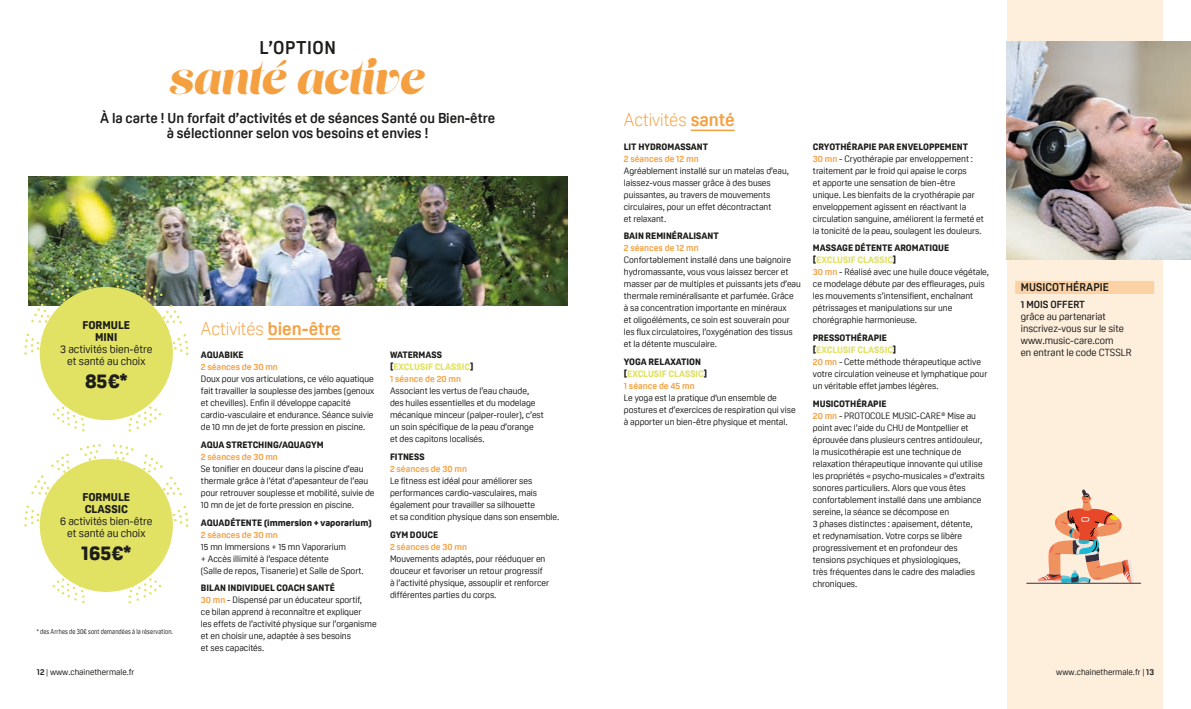
<style>
.page{position:relative;width:1191px;height:709px;background:#fff}
.page>*{position:absolute;margin:0;border:0;box-sizing:border-box;transform-origin:0 0}
.t1{font:45.7px "Lust Script";color:#f5a040}
.t2{font:800 20px "Oscine";color:#1d1d1b}
.Sous-titre_noir{font:300 18px "Oscine";color:#f5a040}
.t3{font:700 18px "Oscine";letter-spacing:.03em;color:#1d1d1b}
.t4{font:700 14px/15px "Oscine";color:#1d1d1b;text-align:center}
.t5{font:11px/12px "Oscine";color:#1d1d1b;text-align:center}
.t6{font:800 11px/12px "Oscine";color:#1d1d1b;text-align:center}
.t7{font:700 11px "Oscine";letter-spacing:.01em;color:#1d1d1b}
.t8{font:10px/12px "Oscine";color:#1d1d1b}
.t9{font:700 10px "Oscine";color:#1d1d1b}
.Texte{font:9px/12px "Oscine";color:#1d1d1b}
.Sous-titre_noir-2{font:800 9px "Oscine";color:#1d1d1b}
.Texte-2{font:700 9px "Oscine";color:#f5a040}
.Sous-titre_noir-3{font:800 9px "Oscine";color:#e1e264}
.Texte-3{font:800 9px "Oscine";color:#1d1d1b}
.t10{font:8.5px "Oscine";color:#1d1d1b}
.Note{font:7px "Oscine";letter-spacing:.02em;color:#1d1d1b;scale:.84 1}
.s1{font-weight:700}
.s2{font-weight:700;color:#f5a040}
.s3{color:#1d1d1b}
</style>
<div class="page">
<div style="left:1006px;top:0;width:156px;height:709px;background:#feeedc"></div>
<div style="left:1015px;top:281px;width:139px;height:13px;background:#fcd1a3"></div>
<img style="left:28px;top:176px;width:539px;height:129px">
<hr style="left:268px;top:338px;width:73px;height:2px;background:#f5a040">
<hr style="left:690px;top:130px;width:44px;height:1px;background:#f5a040">
<div style="left:40px;top:287px;width:133px;height:133px;background:#e1e264;border-radius:50%"></div>
<div style="left:40px;top:459px;width:133px;height:133px;background:#e1e264;border-radius:50%"></div>
<svg style="left:170px;top:334px;width:18px;height:21px"></svg>
<svg style="left:142px;top:282px;width:40px;height:42px"></svg>
<svg style="left:113px;top:272px;width:21px;height:21px"></svg>
<svg style="left:80px;top:272px;width:21px;height:21px"></svg>
<svg style="left:31px;top:282px;width:40px;height:41px"></svg>
<svg style="left:24px;top:333px;width:19px;height:22px"></svg>
<svg style="left:128px;top:405px;width:33px;height:26px"></svg>
<svg style="left:53px;top:406px;width:32px;height:25px"></svg>
<svg style="left:170px;top:506px;width:18px;height:21px"></svg>
<svg style="left:142px;top:454px;width:40px;height:42px"></svg>
<svg style="left:113px;top:444px;width:21px;height:21px"></svg>
<svg style="left:80px;top:444px;width:21px;height:21px"></svg>
<svg style="left:31px;top:453px;width:40px;height:42px"></svg>
<svg style="left:24px;top:505px;width:19px;height:21px"></svg>
<svg style="left:128px;top:577px;width:33px;height:26px"></svg>
<svg style="left:53px;top:577px;width:32px;height:26px"></svg>
<img style="left:1006px;top:41px;width:185px;height:219px">
<svg style="left:1037px;top:489px;width:97px;height:94px"></svg>
<hr style="left:1026px;top:583px;width:114px;height:1px;background:#382f3f">
<p class="t3" style="left:260px;top:37px;width:78px">L’OPTION</p>
<p class="t1" style="left:170px;top:49px;width:257px">santé active</p>
<p class="t4" style="left:100px;top:111px;width:396px">À la carte ! Un forfait d’activités et de séances Santé ou Bien-être à sélectionner selon vos besoins et envies !</p>
<p class="Sous-titre_noir" style="left:624px;top:110px;width:112px">Activités <span class="s1">santé</span></p>
<p class="Sous-titre_noir-2" style="left:624px;top:141px;width:86px">LIT HYDROMASSANT</p>
<p class="Texte" style="left:624px;top:152px;width:167px"><span class="s2">2 séances de 12 mn<br></span>Agréablement installé sur un matelas d’eau, laissez-vous masser grâce à des buses puissantes, au travers de mouvements circulaires, pour un effet décontractant<br>et relaxant.</p>
<p class="Sous-titre_noir-2" style="left:624px;top:231px;width:96px">BAIN REMINÉRALISANT</p>
<p class="Texte" style="left:624px;top:242px;width:178px"><span class="s2">2 séances de 12 mn<br></span>Confortablement installé dans une baignoire hydromassante, vous vous laissez bercer et masser par de multiples et puissants jets d’eau thermale reminéralisante et parfumée. Grâce<br>à sa concentration importante en minéraux<br>et oligoéléments, ce soin est souverain pour les flux circulatoires, l’oxygénation des tissus et la détente musculaire.</p>
<p class="Sous-titre_noir-2" style="left:624px;top:357px;width:79px">YOGA RELAXATION</p>
<p class="Sous-titre_noir-3" style="left:624px;top:369px;width:85px"><span class="s3">[</span>EXCLUSIF CLASSIC<span class="s3">]</span></p>
<p class="Texte-2" style="left:624px;top:381px;width:72px">1 séance de 45 mn</p>
<p class="Texte" style="left:624px;top:392px;width:173px">Le yoga est la pratique d'un ensemble de postures et d’exercices de respiration qui vise à apporter un bien-être physique et mental.</p>
<p class="Texte-3" style="left:813px;top:141px;width:157px">CRYOTHÉRAPIE PAR ENVELOPPEMENT</p>
<p class="Texte" style="left:813px;top:152px;width:172px"><span class="s2">30 mn</span> - Cryothérapie par enveloppement : traitement par le froid qui apaise le corps<br>et apporte une sensation de bien-être unique. Les bienfaits de la cryothérapie par enveloppement agissent en réactivant la circulation sanguine, améliorent la fermeté et la tonicité de la peau, soulagent les douleurs.</p>
<p class="Sous-titre_noir-2" style="left:813px;top:243px;width:138px">MASSAGE DÉTENTE AROMATIQUE</p>
<p class="Sous-titre_noir-3" style="left:813px;top:255px;width:85px"><span class="s3">[</span>EXCLUSIF CLASSIC<span class="s3">]</span></p>
<p class="Texte" style="left:813px;top:266px;width:178px"><span class="s2">30 mn</span> - Réalisé avec une huile douce végétale, ce modelage débute par des effleurages, puis les mouvements s’intensifient, enchaînant pétrissages et manipulations sur une chorégraphie harmonieuse.</p>
<p class="Sous-titre_noir-2" style="left:813px;top:333px;width:75px">PRESSOTHÉRAPIE</p>
<p class="Sous-titre_noir-3" style="left:813px;top:345px;width:85px"><span class="s3">[</span>EXCLUSIF CLASSIC<span class="s3">]</span></p>
<p class="Texte" style="left:813px;top:356px;width:176px"><span class="s2">20 mn</span> - Cette méthode thérapeutique active votre circulation veineuse et lymphatique pour un véritable effet jambes légères.</p>
<p class="Sous-titre_noir-2" style="left:813px;top:398px;width:75px">MUSICOTHÉRAPIE</p>
<p class="Texte" style="left:813px;top:409px;width:173px"><span class="s2">20 mn</span> - PROTOCOLE MUSIC-CARE® Mise au point avec l’aide du CHU de Montpellier et éprouvée dans plusieurs centres antidouleur, la musicothérapie est une technique de relaxation thérapeutique innovante qui utilise les propriétés « psycho-musicales » d’extraits sonores particuliers. Alors que vous êtes confortablement installé dans une ambiance sereine, la séance se décompose en<br>3 phases distinctes : apaisement, détente,<br>et redynamisation. Votre corps se libère progressivement et en profondeur des tensions psychiques et physiologiques,<br>très fréquentes dans le cadre des maladies chroniques.</p>
<p class="t7" style="left:1020px;top:281px;width:90px">MUSICOTHÉRAPIE</p>
<p class="t9" style="left:1020px;top:298px;width:66px">1 MOIS OFFERT</p>
<p class="t8" style="left:1020px;top:310px;width:87px">grâce au partenariat</p>
<p class="t8" style="left:1020px;top:322px;width:112px">inscrivez-vous sur le site www.music-care.com<br>en entrant le code CTSSLR</p>
<p class="t6" style="left:82px;top:319px;width:49px">FORMULE<br>MINI</p>
<p class="t5" style="left:60px;top:343px;width:94px">3 activités bien-être et santé au choix</p>
<p class="t2" style="left:85px;top:369px;width:44px">85€*</p>
<p class="Sous-titre_noir" style="left:201px;top:318px;width:141px">Activités <span class="s1">bien-être</span></p>
<p class="Sous-titre_noir-2" style="left:201px;top:350px;width:44px">AQUABIKE</p>
<p class="Texte-2" style="left:201px;top:362px;width:78px">2 séances de 30 mn</p>
<p class="Texte" style="left:201px;top:373px;width:175px">Doux pour vos articulations, ce vélo aquatique fait travailler la souplesse des jambes (genoux et chevilles). Enfin il développe capacité cardio-vasculaire et endurance. Séance suivie de 10 mn de jet de forte pression en piscine.</p>
<p class="Sous-titre_noir-2" style="left:201px;top:439px;width:124px">AQUA STRETCHING/AQUAGYM</p>
<p class="Texte-2" style="left:201px;top:452px;width:78px">2 séances de 30 mn</p>
<p class="Texte" style="left:201px;top:463px;width:175px">Se tonifier en douceur dans la piscine d’eau thermale grâce à l’état d’apesanteur de l’eau pour retrouver souplesse et mobilité, suivie de 10 mn de jet de forte pression en piscine.</p>
<p class="Sous-titre_noir-2" style="left:201px;top:517px;width:172px">AQUADÉTENTE (immersion + vaporarium)</p>
<p class="Texte-2" style="left:201px;top:529px;width:78px">2 séances de 30 mn</p>
<p class="Texte" style="left:201px;top:540px;width:164px">15 mn Immersions + 15 mn Vaporarium<br>+ Accès illimité à l’espace détente<br>(Salle de repos, Tisanerie) et Salle de Sport.</p>
<p class="Sous-titre_noir-2" style="left:201px;top:583px;width:135px">BILAN INDIVIDUEL COACH SANTÉ</p>
<p class="Texte" style="left:201px;top:594px;width:177px"><span class="s2">30 mn</span> - Dispensé par un éducateur sportif,<br>ce bilan apprend à reconnaître et expliquer<br>les effets de l’activité physique sur l’organisme et en choisir une, adaptée à ses besoins<br>et ses capacités.</p>
<p class="Sous-titre_noir-2" style="left:390px;top:350px;width:53px">WATERMASS</p>
<p class="Sous-titre_noir-3" style="left:390px;top:362px;width:85px"><span class="s3">[</span>EXCLUSIF CLASSIC<span class="s3">]</span></p>
<p class="Texte-2" style="left:390px;top:374px;width:72px">1 séance de 20 mn</p>
<p class="Texte" style="left:390px;top:385px;width:155px">Associant les vertus de l’eau chaude, des huiles essentielles et du modelage mécanique minceur (palper-rouler), c’est un soin spécifique de la peau d’orange<br>et des capitons localisés.</p>
<p class="Sous-titre_noir-2" style="left:390px;top:451px;width:36px">FITNESS</p>
<p class="Texte-2" style="left:390px;top:464px;width:78px">2 séances de 30 mn</p>
<p class="Texte" style="left:390px;top:475px;width:171px">Le fitness est idéal pour améliorer ses performances cardio-vasculaires, mais également pour travailler sa silhouette<br>et sa condition physique dans son ensemble.</p>
<p class="Sous-titre_noir-2" style="left:390px;top:529px;width:50px">GYM DOUCE</p>
<p class="Texte-2" style="left:390px;top:541px;width:78px">2 séances de 30 mn</p>
<p class="Texte" style="left:390px;top:552px;width:161px">Mouvements adaptés, pour rééduquer en douceur et favoriser un retour progressif à l’activité physique, assouplir et renforcer différentes parties du corps.</p>
<p class="t6" style="left:82px;top:491px;width:49px;text-align:left">FORMULE<br>CLASSIC</p>
<p class="t5" style="left:60px;top:515px;width:94px">6 activités bien-être et santé au choix</p>
<p class="t2" style="left:81px;top:541px;width:52px">165€*</p>
<p class="Note" style="left:37px;top:628px;width:164px">* des Arrhes de 30€ sont demandées à la réservation.</p>
<p class="t10" style="left:37px;top:667px;width:99px"><span class="s1">12</span> | www.chainethermale.fr</p>
<p class="t10" style="left:1056px;top:667px;width:99px">www.chainethermale.fr | <span class="s1">13</span></p>
</div>
